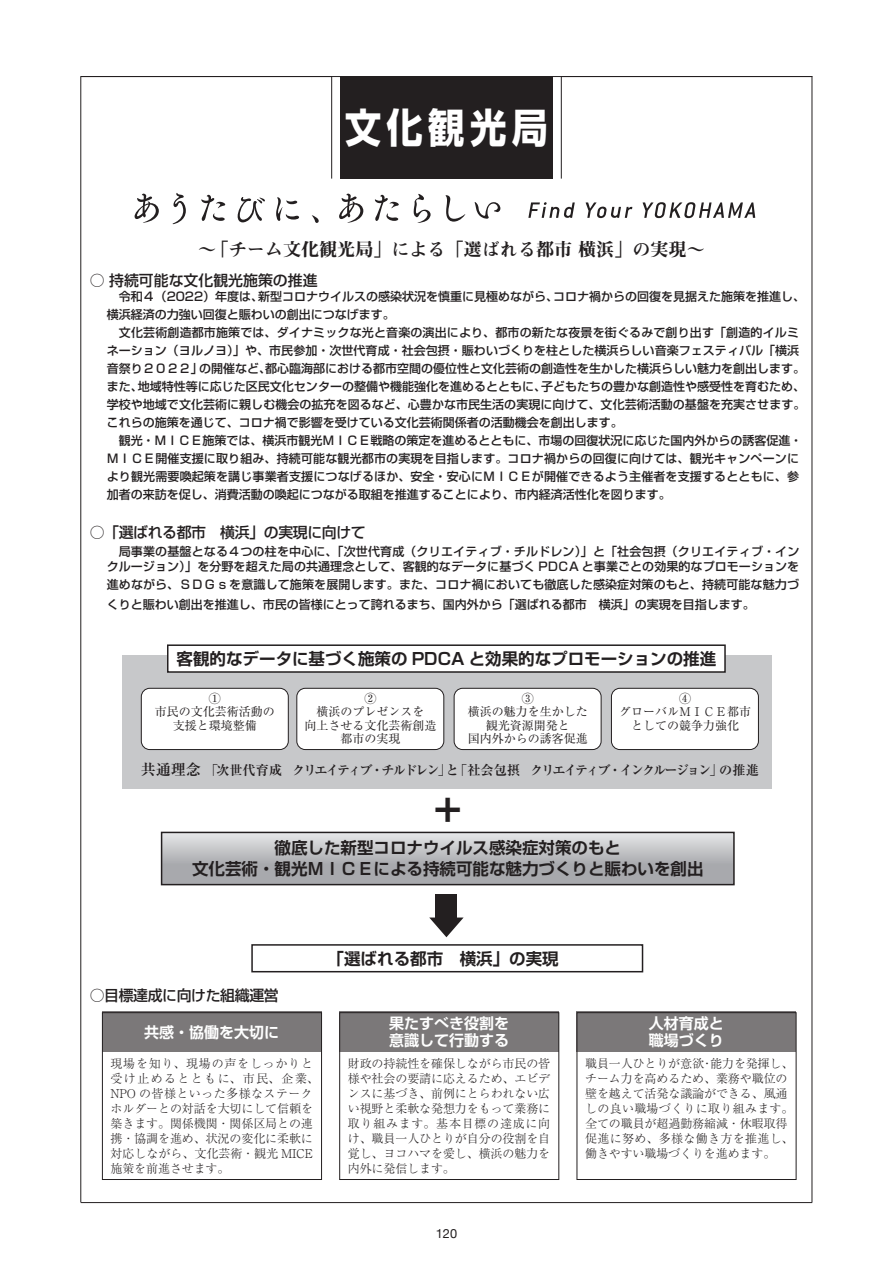
<style>
.page{position:relative;width:893px;height:1263px;background:#fff}
.page>*{position:absolute;margin:0;border:0;box-sizing:border-box;transform-origin:0 0}
.t1{font:700 40.35px "Shin Go Pro";letter-spacing:.15em;color:#fff;scale:.9 1}
.t2{font:700 36px "Shin Go Pro";color:#231f20}
.t3{font:18px "Midashi Min Pro MA31";color:#231f20}
.t4{font:700 16.5px/21px "Shin Go Pro De";color:#231f20;text-align:center}
.t5{font:700 15px/16.5px "Shin Go Pro De";color:#fff}
.t6{font:500 14.85px "Shin Go Pro";letter-spacing:-.025em;color:#231f20}
.t7{font:500 14.85px "Shin Go Pro";color:#231f20}
.t8{font:700 13.2px "Ryumin";letter-spacing:-.15em;color:#231f20}
.t9{font:12.75px "Helvetica Neue";color:#231f20}
.t10{font:500 12px/18px "Shin Go Pro";letter-spacing:.005em;color:#231f20}
.t11{font:300 12px/15px "Ryumin Pro";letter-spacing:-.01em;color:#231f20}
.t12{font:12px/13.5px "Ryumin";color:#231f20;text-align:center}
.s1{font-size:15px}
</style>
<div class="page">
<div style="left:122px;top:655px;width:650px;height:134px;background:#c7c8ca"></div>
<div style="left:102px;top:1011px;width:219px;height:41px;background:#7b7879"></div>
<div style="left:339px;top:1011px;width:220px;height:41px;background:#7b7879"></div>
<div style="left:577px;top:1011px;width:219px;height:41px;background:#7b7879"></div>
<hr style="left:81px;top:76px;width:731px;height:1px;background:#231f20">
<div style="left:340px;top:77px;width:213px;height:102px;background:#231f20"></div>
<hr style="left:331px;top:77px;width:1px;height:102px;background:#231f20">
<hr style="left:561px;top:77px;width:1px;height:102px;background:#231f20">
<hr style="left:81px;top:1202px;width:731px;height:1px;background:#231f20">
<hr style="left:81px;top:77px;width:1px;height:1125px;background:#231f20">
<hr style="left:812px;top:77px;width:1px;height:1125px;background:#231f20">
<div style="left:102px;top:1012px;width:220px;height:168px;border:1px solid #231f20"></div>
<div style="left:339px;top:1012px;width:220px;height:168px;border:1px solid #231f20"></div>
<div style="left:577px;top:1012px;width:219px;height:168px;border:1px solid #231f20"></div>
<svg style="left:528px;top:202px;width:47px;height:16px"></svg>
<svg style="left:586px;top:202px;width:46px;height:16px"></svg>
<svg style="left:643px;top:202px;width:112px;height:16px"></svg>
<svg style="left:135px;top:194px;width:24px;height:29px"></svg>
<svg style="left:173px;top:193px;width:13px;height:31px"></svg>
<svg style="left:201px;top:195px;width:24px;height:26px"></svg>
<svg style="left:276px;top:197px;width:23px;height:24px"></svg>
<svg style="left:312px;top:215px;width:7px;height:8px"></svg>
<svg style="left:339px;top:194px;width:24px;height:29px"></svg>
<svg style="left:375px;top:195px;width:24px;height:26px"></svg>
<svg style="left:414px;top:194px;width:17px;height:29px"></svg>
<svg style="left:446px;top:195px;width:19px;height:27px"></svg>
<svg style="left:475px;top:202px;width:25px;height:17px"></svg>
<svg style="left:238px;top:197px;width:27px;height:25px"></svg>
<svg style="left:164px;top:835px;width:568px;height:47px;background:#babbbe"></svg>
<div style="left:161px;top:832px;width:574px;height:53px;border:2px solid #231f20"></div>
<div style="left:141px;top:688px;width:147px;height:61px;background:#fff;border-radius:9px"></div>
<div style="left:141px;top:688px;width:148px;height:62px;border:1px solid #231f20;border-radius:9px"></div>
<div style="left:297px;top:688px;width:147px;height:61px;background:#fff;border-radius:9px"></div>
<div style="left:296px;top:688px;width:148px;height:62px;border:1px solid #231f20;border-radius:9px"></div>
<div style="left:454px;top:688px;width:147px;height:61px;background:#fff;border-radius:9px"></div>
<div style="left:454px;top:688px;width:148px;height:62px;border:1px solid #231f20;border-radius:9px"></div>
<div style="left:611px;top:688px;width:147px;height:61px;background:#fff;border-radius:9px"></div>
<div style="left:611px;top:688px;width:148px;height:62px;border:1px solid #231f20;border-radius:9px"></div>
<div style="left:251px;top:944px;width:392px;height:28px;border:2px solid #231f20"></div>
<div style="left:168px;top:645px;width:557px;height:27px;background:#fff"></div>
<div style="left:167px;top:644px;width:559px;height:29px;border:2px solid #231f20"></div>
<div style="left:436px;top:894px;width:21px;height:27px;background:#231f20"></div>
<svg style="left:429px;top:917px;width:35px;height:20px"></svg>
<h1 class="t1" style="left:345px;top:96px;width:228px">文化観光局</h1>
<h3 class="t3" style="left:198px;top:235px;width:508px">〜「チーム文化観光局」による「選ばれる都市 横浜」の実現〜</h3>
<p class="t7" style="left:90px;top:268px;width:229px">○ 持続可能な文化観光施策の推進</p>
<p class="t10" style="left:107px;top:286px;width:700px">　令和４（2022）年度は、新型コロナウイルスの感染状況を慎重に見極めながら、コロナ禍からの回復を見据えた施策を推進し、横浜経済の力強い回復と賑わいの創出につなげます。</p>
<p class="t10" style="left:107px;top:322px;width:700px;text-indent:12px">文化芸術創造都市施策では、ダイナミックな光と音楽の演出により、都市の新たな夜景を街ぐるみで創り出す「創造的イルミネーション（ヨルノヨ）」や、市民参加・次世代育成・社会包摂・賑わいづくりを柱とした横浜らしい音楽フェスティバル「横浜音祭り２０２２」の開催など、都心臨海部における都市空間の優位性と文化芸術の創造性を生かした横浜らしい魅力を創出します。また、地域特性等に応じた区民文化センターの整備や機能強化を進めるとともに、子どもたちの豊かな創造性や感受性を育むため、学校や地域で文化芸術に親しむ機会の拡充を図るなど、心豊かな市民生活の実現に向けて、文化芸術活動の基盤を充実させます。これらの施策を通じて、コロナ禍で影響を受けている文化芸術関係者の活動機会を創出します。</p>
<p class="t10" style="left:107px;top:430px;width:697px;text-indent:12px">観光・ＭＩＣＥ施策では、横浜市観光ＭＩＣＥ戦略の策定を進めるとともに、市場の回復状況に応じた国内外からの誘客促進・ＭＩＣＥ開催支援に取り組み、持続可能な観光都市の実現を目指します。コロナ禍からの回復に向けては、観光キャンペーンにより観光需要喚起策を講じ事業者支援につなげるほか、安全・安心にＭＩＣＥが開催できるよう主催者を支援するとともに、参加者の来訪を促し、消費活動の喚起につながる取組を推進することにより、市内経済活性化を図ります。</p>
<p class="t6" style="left:90px;top:520px;width:278px">○「選ばれる都市　横浜」の実現に向けて</p>
<p class="t10" style="left:107px;top:542px;width:694px;line-height:15.5px;text-align:right">局事業の基盤となる４つの柱を中心に、「次世代育成（クリエイティブ・チルドレン）」と「社会包摂（クリエイティブ・インクルージョン）」を分野を超えた局の共通理念として、客観的なデータに基づく PDCA と事業ごとの効果的なプロモーションを</p>
<p class="t10" style="left:107px;top:574px;width:694px;line-height:19.4px">進めながら、ＳＤＧ s を意識して施策を展開します。また、コロナ禍においても徹底した感染症対策のもと、持続可能な魅力づくりと賑わい創出を推進し、市民の皆様にとって誇れるまち、国内外から「選ばれる都市　横浜」の実現を目指します。</p>
<h3 class="t4" style="left:177px;top:646px;width:541px">客観的なデータに基づく施策の PDCA と効果的なプロモーションの推進</h3>
<p class="t12" style="left:155px;top:691px;width:121px">①<br>市民の文化芸術活動の支援と環境整備</p>
<p class="t12" style="left:304px;top:691px;width:133px">②<br>横浜のプレゼンスを<br>向上させる文化芸術創造都市の実現</p>
<p class="t12" style="left:468px;top:691px;width:121px">③<br>横浜の魅力を生かした観光資源開発と<br>国内外からの誘客促進</p>
<p class="t12" style="left:619px;top:691px;width:133px">④<br>グローバルＭＩＣＥ都市としての競争力強化</p>
<p class="t8" style="left:141px;top:761px;width:619px"><span class="s1">共通理念</span> 「次世代育成 クリエイティブ・チルドレン」と「社会包摂 クリエイティブ・インクルージョン」の推進</p>
<h2 class="t2" style="left:434px;top:782px;width:29px">+</h2>
<h3 class="t4" style="left:192px;top:835px;width:513px">徹底した新型コロナウイルス感染症対策のもと<br>文化芸術・観光ＭＩＣＥによる持続可能な魅力づくりと賑わいを創出</h3>
<p class="t6" style="left:90px;top:983px;width:190px">○目標達成に向けた組織運営</p>
<h3 class="t4" style="left:328px;top:946px;width:232px">「選ばれる都市　横浜」の実現</h3>
<p class="t5" style="left:144px;top:1022px;width:136px">共感・協働を大切に</p>
<p class="t5" style="left:389px;top:1013px;width:121px">果たすべき役割を意識して行動する</p>
<p class="t5" style="left:649px;top:1013px;width:76px">人材育成と職場づくり</p>
<p class="t11" style="left:111px;top:1055px;width:210px">現場を知り、現場の声をしっかりと受け止めるとともに、市民、企業、<br>NPO の皆様といった多様なステークホルダーとの対話を大切にして信頼を築きます。関係機関・関係区局との連携・協調を進め、状況の変化に柔軟に対応しながら、文化芸術・観光 MICE施策を前進させます。</p>
<p class="t11" style="left:348px;top:1055px;width:204px;text-align:justify">財政の持続性を確保しながら市民の皆様や社会の要請に応えるため、エビデンスに基づき、前例にとらわれない広い視野と柔軟な発想力をもって業務に取り組みます。基本目標の達成に向け、職員一人ひとりが自分の役割を自覚し、ヨコハマを愛し、横浜の魅力を内外に発信します。</p>
<p class="t11" style="left:585px;top:1055px;width:210px">職員一人ひとりが意欲・能力を発揮し、チーム力を高めるため、業務や職位の壁を越えて活発な議論ができる、風通しの良い職場づくりに取り組みます。全ての職員が超過勤務縮減・休暇取得促進に努め、多様な働き方を推進し、働きやすい職場づくりを進めます。</p>
<p class="t9" style="left:436px;top:1224px;width:23px">120</p>
</div>
